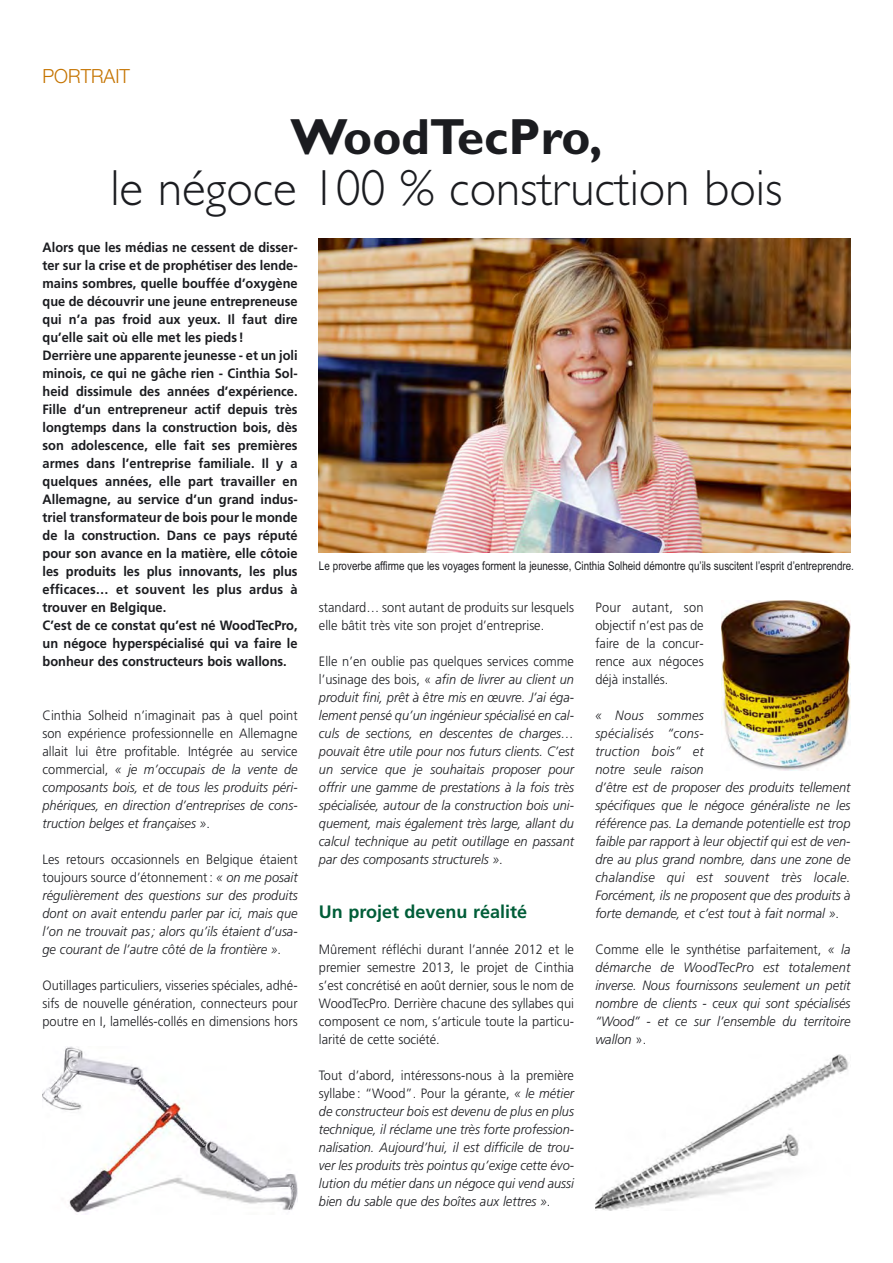
<style>
.page{position:relative;width:893px;height:1263px;background:#fff}
.page>*{position:absolute;margin:0;border:0;box-sizing:border-box;transform-origin:0 0}
.t1{font:300 51px "Gill Sans";color:#1b1c20;scale:.96 1}
.t2{font:700 51px "Gill Sans";color:#1b1c20;scale:.96 1}
.t3{font:300 19.5px "Helvetica Neue";color:#c57400;scale:.96 1}
.t4{font:700 18px "Frutiger";color:#005d38}
.t5{font:italic 300 13.5px/18px "Frutiger";color:#1b1c20;text-align:justify;scale:.95 1}
.t6{font:700 13.5px/18px "Frutiger";color:#1b1c20;scale:.95 1}
.t7{font:300 13.5px/18px "Frutiger";color:#1b1c20;text-align:justify;scale:.95 1}
.t8{font:12px "Arial Narrow";color:#1b1c20}
.s1{font-style:normal}
</style>
<div class="page">
<img style="left:319px;top:238px;width:531px;height:315px">
<img style="left:43px;top:1046px;width:255px;height:168px">
<img style="left:595px;top:1054px;width:254px;height:156px">
<img style="left:722px;top:600px;width:128px;height:170px">
<h2 class="t3" style="left:42px;top:69px;width:93px">PORTRAIT</h2>
<h1 class="t2" style="left:291px;top:119px;width:326px">WoodTecPro,</h1>
<h1 class="t1" style="left:110px;top:170px;width:701px">le négoce 100 % construction bois</h1>
<p class="t6" style="left:43px;top:239px;width:270px">Alors que les médias ne cessent de disser&shy;ter sur la crise et de prophétiser des lende&shy;mains sombres, quelle bouffée d’oxygène que de découvrir une jeune entrepreneuse qui n’a pas froid aux yeux. Il faut dire qu’elle sait où elle met les pieds !<br>Derrière une apparente jeunesse - et un joli minois, ce qui ne gâche rien - Cinthia Sol&shy;heid dissimule des années d’expérience.<br>Fille d’un entrepreneur actif depuis très longtemps dans la construction bois, dès son adolescence, elle fait ses premières armes dans l’entreprise familiale. Il y a quelques années, elle part travailler en Allemagne, au service d’un grand indus&shy;triel transformateur de bois pour le monde de la construction. Dans ce pays réputé pour son avance en la matière, elle côtoie les produits les plus innovants, les plus efficaces… et souvent les plus ardus à trouver en Belgique.<br>C’est de ce constat qu’est né WoodTecPro, un négoce hyperspécialisé qui va faire le bonheur des constructeurs bois wallons.</p>
<p class="t5" style="left:43px;top:707px;width:270px"><span class="s1">Cinthia Solheid n’imaginait pas à quel point son expérience professionnelle en Allemagne allait lui être profitable. Intégrée au service commercial,</span> « je m’occupais de la vente de composants bois, et de tous les produits péri&shy;phériques, en direction d’entreprises de cons&shy;truction belges et françaises »<span class="s1">.</span></p>
<p class="t5" style="left:43px;top:851px;width:270px"><span class="s1">Les retours occasionnels en Belgique étaient toujours source d’étonnement :</span> « on me posait régulièrement des questions sur des produits dont on avait entendu parler par ici, mais que l’on ne trouvait pas ; alors qu’ils étaient d’usa&shy;ge courant de l’autre côté de la frontière »<span class="s1">.</span></p>
<p class="t7" style="left:43px;top:977px;width:270px">Outillages particuliers, visseries spéciales, adhé&shy;sifs de nouvelle génération, connecteurs pour poutre en I, lamellés-collés en dimensions hors</p>
<p class="t8" style="left:319px;top:561px;width:537px">Le proverbe affirme que les voyages forment la jeunesse, Cinthia Solheid démontre qu’ils suscitent l’esprit d’entreprendre.</p>
<p class="t7" style="left:319px;top:599px;width:270px">standard… sont autant de produits sur lesquels elle bâtit très vite son projet d’entreprise.</p>
<p class="t5" style="left:319px;top:653px;width:270px"><span class="s1">Elle n’en oublie pas quelques services comme l’usinage des bois, «</span> afin de livrer au client un produit fini, prêt à être mis en œuvre. J’ai éga&shy;lement pensé qu’un ingénieur spécialisé en cal&shy;culs de sections, en descentes de charges… pouvait être utile pour nos futurs clients. C’est un service que je souhaitais proposer pour offrir une gamme de prestations à la fois très spécialisée, autour de la construction bois uni&shy;quement, mais également très large, allant du calcul technique au petit outillage en passant par des composants structurels »<span class="s1">.</span></p>
<h3 class="t4" style="left:319px;top:905px;width:210px">Un projet devenu réalité</h3>
<p class="t7" style="left:319px;top:941px;width:270px">Mûrement réfléchi durant l’année 2012 et le premier semestre 2013, le projet de Cinthia s’est concrétisé en août dernier, sous le nom de WoodTecPro. Derrière chacune des syllabes qui composent ce nom, s’articule toute la particu&shy;larité de cette société.</p>
<p class="t5" style="left:319px;top:1067px;width:270px"><span class="s1">Tout d’abord, intéressons-nous à la première syllabe : “Wood”. Pour la gérante,</span> « le métier de constructeur bois est devenu de plus en plus technique, il réclame une très forte profession&shy;nalisation. Aujourd’hui, il est difficile de trou&shy;ver les produits très pointus qu’exige cette évo&shy;lution du métier dans un négoce qui vend aussi bien du sable que des boîtes aux lettres »<span class="s1">.</span></p>
<p class="t7" style="left:595px;top:599px;width:116px">Pour autant, son objectif n’est pas de faire de la concur&shy;rence aux négoces déjà installés.</p>
<p class="t5" style="left:595px;top:707px;width:270px;text-align:left">« Nous sommes<br>spécialisés “cons-<br>truction bois” et<br>notre seule raison<br>d’être est de proposer des produits tellement spécifiques que le négoce généraliste ne les référence pas. La demande potentielle est trop faible par rapport à leur objectif qui est de ven&shy;dre au plus grand nombre, dans une zone de chalandise qui est souvent très locale.<br>Forcément, ils ne proposent que des produits à forte demande, et c’est tout à fait normal »<span class="s1">.</span></p>
<p class="t5" style="left:595px;top:941px;width:270px"><span class="s1">Comme elle le synthétise parfaitement,</span> « la démarche de WoodTecPro est totalement inverse. Nous fournissons seulement un petit nombre de clients - ceux qui sont spécialisés “Wood” - et ce sur l’ensemble du territoire wallon <span class="s1">».</span></p>
</div>
